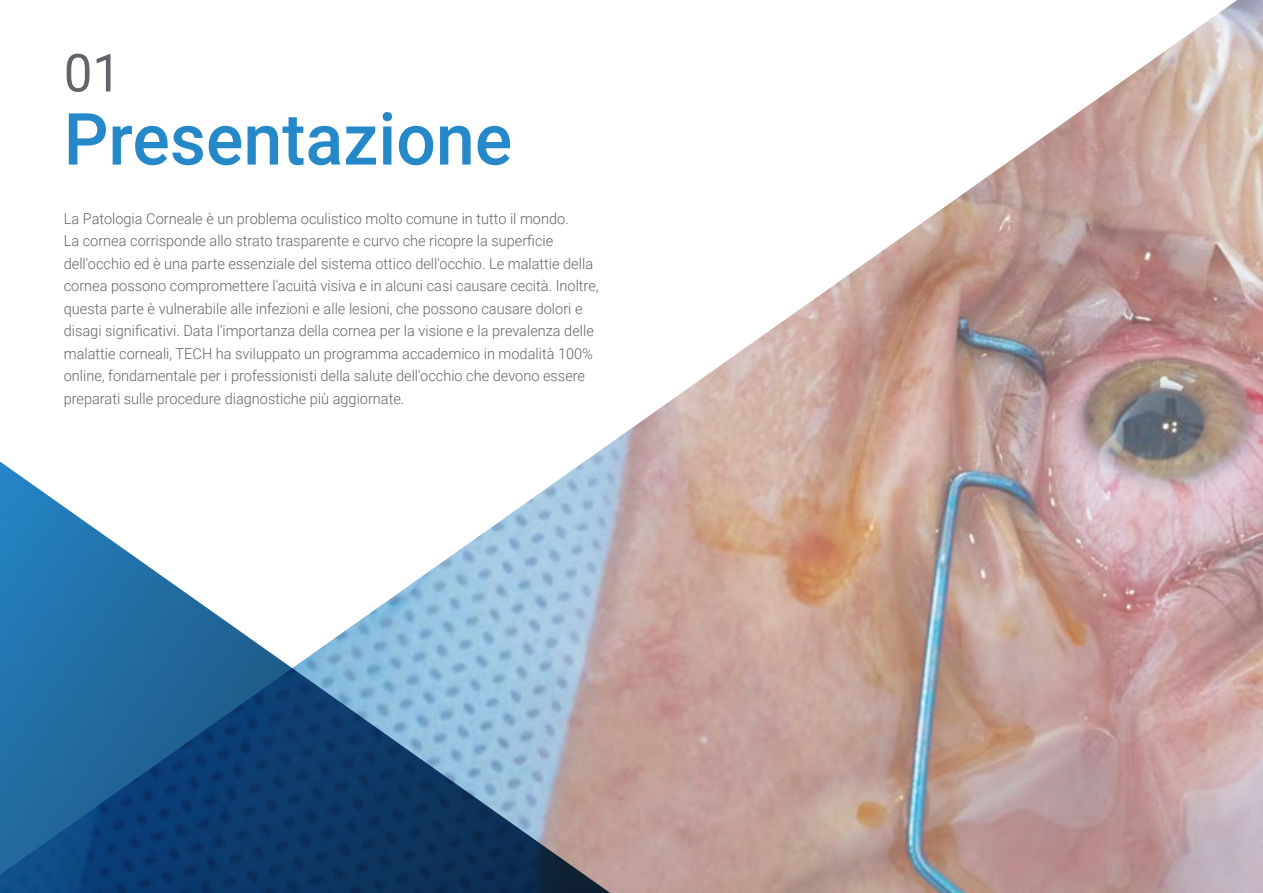
<style>
.page{position:relative;width:1263px;height:893px;background:#fff}
.page>*{position:absolute;margin:0;border:0;box-sizing:border-box;transform-origin:0 0}
.t1{font:500 72px "Roboto";color:#2488c9}
.t2{font:52.5px "Roboto";color:#61646a}
.t3{font:300 15px/22.5px "Roboto";color:#61646a}
</style>
<div class="page">
<img style="left:607px;top:0;width:656px;height:893px">
<svg style="left:0;top:446px;width:640px;height:447px"></svg>
<h2 class="t2" style="left:64px;top:36px;width:59px">01</h2>
<h1 class="t1" style="left:64px;top:89px;width:450px">Presentazione</h1>
<p class="t3" style="left:64px;top:207px;width:536px">La Patologia Corneale è un problema oculistico molto comune in tutto il mondo.<br>La cornea corrisponde allo strato trasparente e curvo che ricopre la superficie dell'occhio ed è una parte essenziale del sistema ottico dell'occhio. Le malattie della cornea possono compromettere l'acuità visiva e in alcuni casi causare cecità. Inoltre, questa parte è vulnerabile alle infezioni e alle lesioni, che possono causare dolori e disagi significativi. Data l'importanza della cornea per la visione e la prevalenza delle malattie corneali, TECH ha sviluppato un programma accademico in modalità 100% online, fondamentale per i professionisti della salute dell'occhio che devono essere preparati sulle procedure diagnostiche più aggiornate.</p>
</div>
